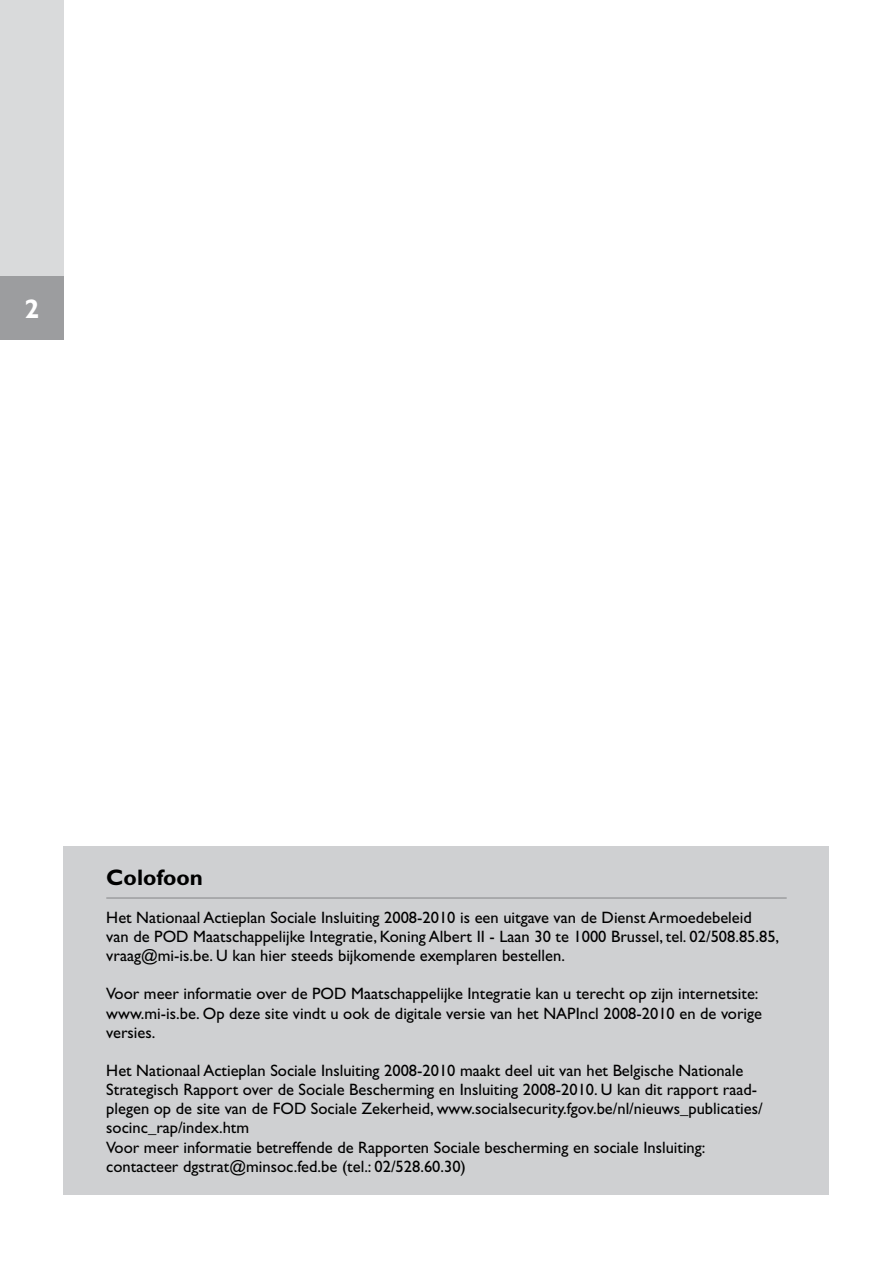
<style>
.page{position:relative;width:893px;height:1263px;background:#fff}
.page>*{position:absolute;margin:0;border:0;box-sizing:border-box;transform-origin:0 0}
.t1{font:700 27px "Gill Sans Std";color:#fff}
.t2{font:700 22.5px "Gill Sans Std";color:#000}
.t3{font:16.5px/19.2px "Gill Sans Std";color:#000}
</style>
<div class="page">
<div style="left:0;top:0;width:64px;height:276px;background:#d9dadb"></div>
<div style="left:0;top:276px;width:64px;height:64px;background:#9c9d9f"></div>
<div style="left:64px;top:846px;width:765px;height:349px;background:#cfd0d2"></div>
<hr style="left:106px;top:897px;width:681px;height:2px;background:#9c9d9f">
<h1 class="t1" style="left:24px;top:292px;width:16px">2</h1>
<h2 class="t2" style="left:106px;top:864px;width:98px">Colofoon</h2>
<p class="t3" style="left:106px;top:908px;width:674px">Het Nationaal Actieplan Sociale Insluiting 2008-2010 is een uitgave van de Dienst Armoedebeleid<br>van de POD Maatschappelijke Integratie, Koning Albert II - Laan 30 te 1000 Brussel, tel. 02/508.85.85, vraag@mi-is.be. U kan hier steeds bijkomende exemplaren bestellen.</p>
<p class="t3" style="left:106px;top:984px;width:657px">Voor meer informatie over de POD Maatschappelijke Integratie kan u terecht op zijn internetsite: www.mi-is.be. Op deze site vindt u ook de digitale versie van het NAPIncl 2008-2010 en de vorige versies.</p>
<p class="t3" style="left:106px;top:1061px;width:658px">Het Nationaal Actieplan Sociale Insluiting 2008-2010 maakt deel uit van het Belgische Nationale Strategisch Rapport over de Sociale Bescherming en Insluiting 2008-2010. U kan dit rapport raad&shy;plegen op de site van de FOD Sociale Zekerheid, www.socialsecurity.fgov.be/nl/nieuws_publicaties/ socinc_rap/index.htm<br>Voor meer informatie betreffende de Rapporten Sociale bescherming en sociale Insluiting: contacteer dgstrat@minsoc.fed.be (tel.: 02/528.60.30)</p>
</div>
